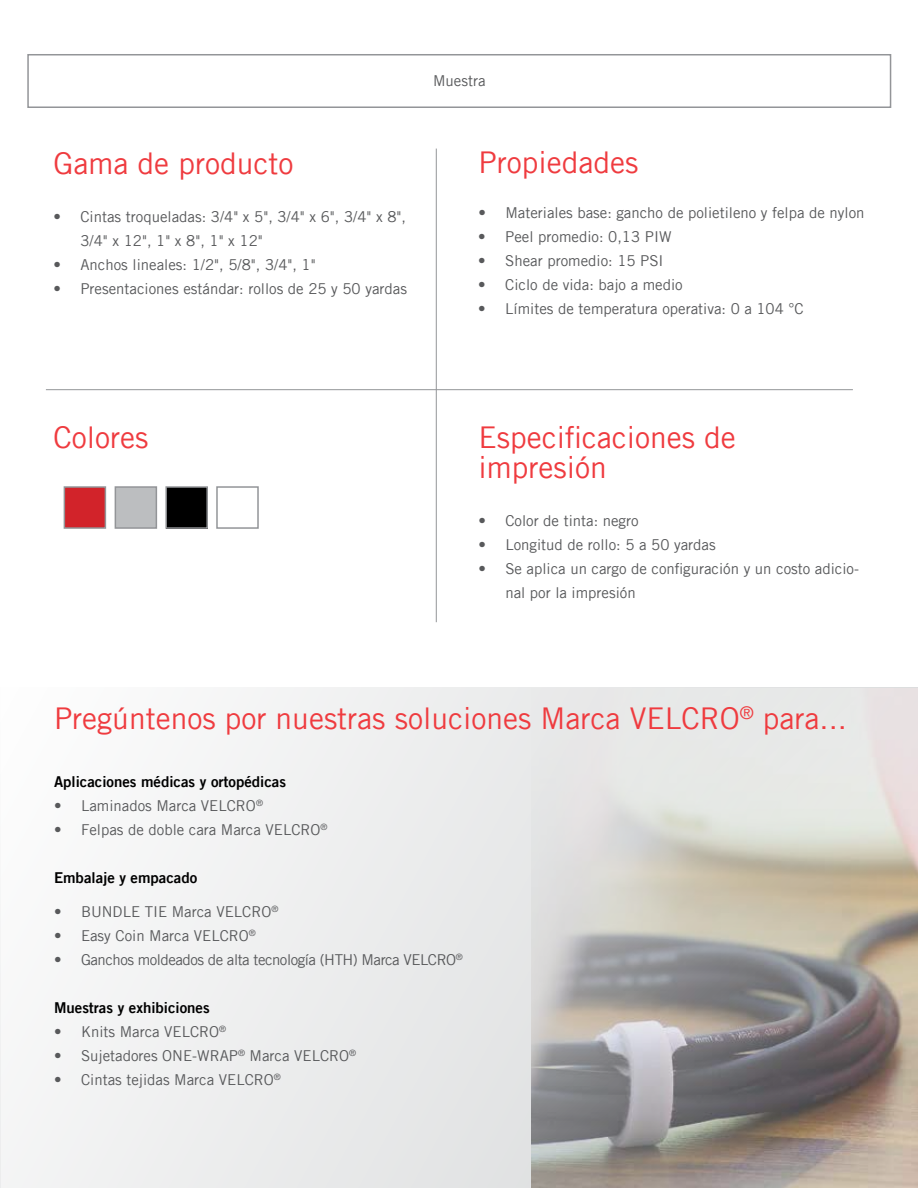
<style>
.page{position:relative;width:918px;height:1188px;background:#fff}
.page>*{position:absolute;margin:0;border:0;box-sizing:border-box;transform-origin:0 0}
.t1{font:30px/30px "Trade Gothic LT";color:#ef3b3f}
.t2{font:15px/24px "Trade Gothic LT";color:#58595b}
.t3{font:15px "Trade Gothic LT Bold Two";color:#000}
.t4{font:15px "Trade Gothic LT";letter-spacing:-.03em;color:#58595b}
</style>
<div class="page">
<div style="left:0;top:688px;width:918px;height:500px;background:#eff0f0"></div>
<hr style="left:46px;top:389px;width:807px;height:1px;background:#939598">
<hr style="left:436px;top:149px;width:1px;height:473px;background:#939598">
<div style="left:64px;top:486px;width:42px;height:43px;background:#d2232a;border:2px solid #939598"></div>
<div style="left:216px;top:486px;width:43px;height:43px;border:2px solid #939598"></div>
<div style="left:166px;top:487px;width:41px;height:41px;background:#000"></div>
<div style="left:165px;top:486px;width:43px;height:43px;border:2px solid #939598"></div>
<div style="left:115px;top:486px;width:42px;height:43px;background:#bcbec0;border:2px solid #939598"></div>
<img style="left:531px;top:689px;width:387px;height:499px">
<div style="left:27px;top:54px;width:864px;height:54px;border:2px solid #939598"></div>
<h1 class="t1" style="left:53px;top:147px;width:242px">Gama de producto</h1>
<p class="t2" style="left:80px;top:204px;width:327px;text-indent:-27px">• Cintas troqueladas: 3/4" x 5", 3/4" x 6", 3/4" x 8",<br>3/4" x 12", 1" x 8", 1" x 12"</p>
<p class="t2" style="left:53px;top:252px;width:264px">• Anchos lineales: 1/2", 5/8", 3/4", 1"</p>
<p class="t2" style="left:53px;top:276px;width:355px">• Presentaciones estándar: rollos de 25 y 50 yardas</p>
<p class="t2" style="left:433px;top:69px;width:54px">Muestra</p>
<h1 class="t1" style="left:478px;top:147px;width:162px">Propiedades</h1>
<p class="t2" style="left:478px;top:201px;width:388px">• Materiales base: gancho de polietileno y felpa de nylon</p>
<p class="t2" style="left:478px;top:225px;width:195px">• Peel promedio: 0,13 PIW</p>
<p class="t2" style="left:478px;top:249px;width:187px">• Shear promedio: 15 PSI</p>
<p class="t2" style="left:478px;top:273px;width:206px">• Ciclo de vida: bajo a medio</p>
<p class="t2" style="left:478px;top:297px;width:327px">• Límites de temperatura operativa: 0 a 104 °C</p>
<h1 class="t1" style="left:53px;top:422px;width:96px">Colores</h1>
<h1 class="t1" style="left:478px;top:422px;width:259px">Especificaciones de impresión</h1>
<p class="t2" style="left:478px;top:508px;width:162px">• Color de tinta: negro</p>
<p class="t2" style="left:478px;top:532px;width:239px">• Longitud de rollo: 5 a 50 yardas</p>
<p class="t2" style="left:505px;top:556px;width:355px;text-indent:-27px">• Se aplica un cargo de configuración y un costo adicio&shy;nal por la impresión</p>
<h1 class="t1" style="left:54px;top:703px;width:795px">Pregúntenos por nuestras soluciones Marca VELCRO<sup>®</sup> para...</h1>
<p class="t3" style="left:54px;top:773px;width:234px">Aplicaciones médicas y ortopédicas</p>
<p class="t2" style="left:54px;top:794px;width:210px">• Laminados Marca VELCRO<sup>®</sup></p>
<p class="t2" style="left:54px;top:818px;width:275px">• Felpas de doble cara Marca VELCRO<sup>®</sup></p>
<p class="t3" style="left:54px;top:869px;width:145px">Embalaje y empacado</p>
<p class="t2" style="left:54px;top:900px;width:226px">• BUNDLE TIE Marca VELCRO<sup>®</sup></p>
<p class="t2" style="left:54px;top:924px;width:203px">• Easy Coin Marca VELCRO<sup>®</sup></p>
<p class="t4" style="left:54px;top:951px;width:410px">• Ganchos moldeados de alta tecnología (HTH) Marca VELCRO<sup>®</sup></p>
<p class="t3" style="left:54px;top:998px;width:157px">Muestras y exhibiciones</p>
<p class="t2" style="left:54px;top:1020px;width:174px">• Knits Marca VELCRO<sup>®</sup></p>
<p class="t2" style="left:54px;top:1044px;width:304px">• Sujetadores ONE-WRAP<sup>®</sup> Marca VELCRO<sup>®</sup></p>
<p class="t2" style="left:54px;top:1068px;width:228px">• Cintas tejidas Marca VELCRO<sup>®</sup></p>
</div>
